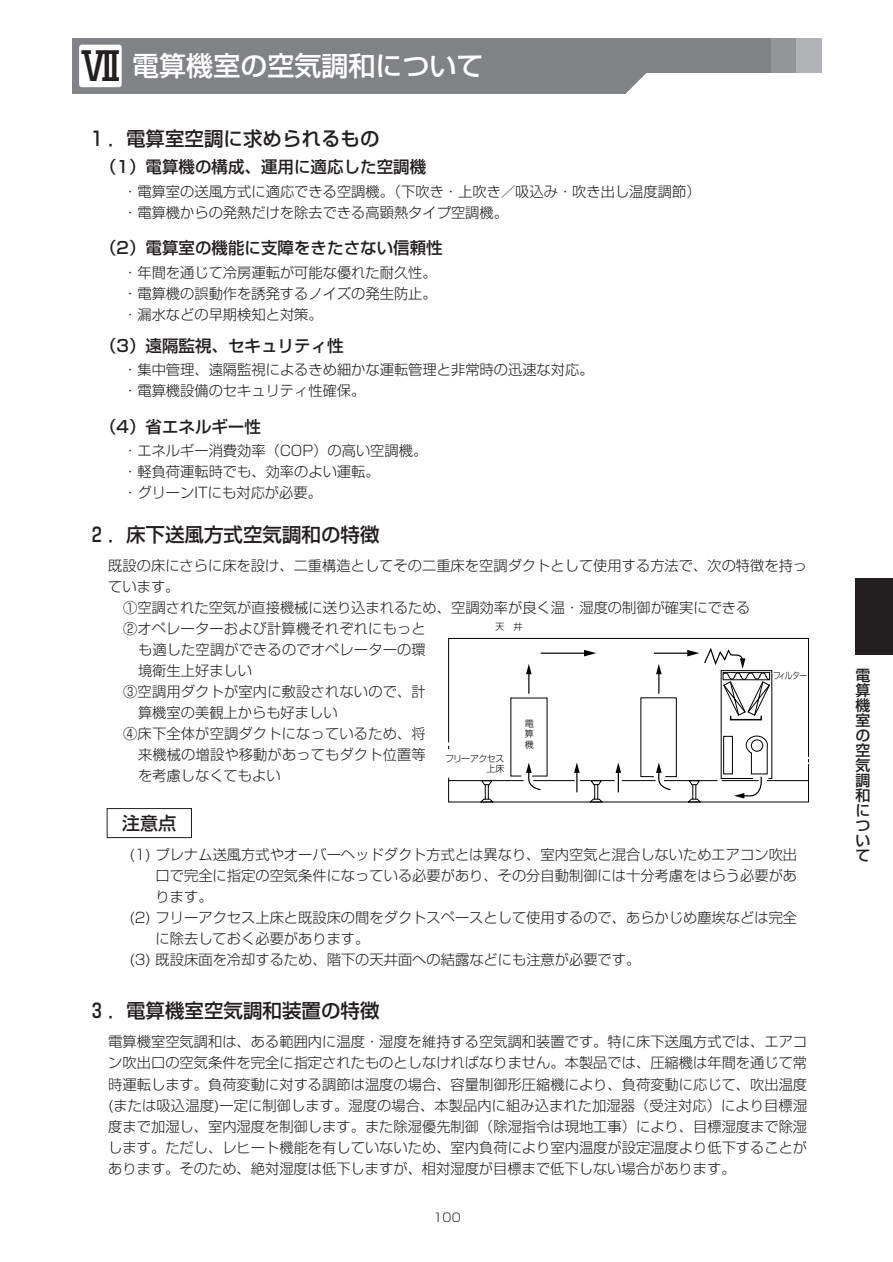
<style>
.page{position:relative;width:893px;height:1262px;background:#fff}
.page>*{position:absolute;margin:0;border:0;box-sizing:border-box;transform-origin:0 0}
.t1{font:500 27px "Shin Go";color:#fff}
.t2{font:500 19.5px "Shin Go";color:#231f20}
.t3{font:500 18px "Shin Go";color:#231f20}
.t4{font:500 16.5px "Shin Go";color:#231f20}
.t5{font:500 15px/15px "Shin Go";color:#231f20;text-align:justify}
.t6{font:300 14.25px/21px "Shin Go";color:#231f20}
.t7{font:300 12px "Shin Go";color:#231f20}
.t8{font:300 9px/10.5px "Shin Go";letter-spacing:-.07em;color:#000;text-align:justify}
.t9{font:300 9px "Shin Go";letter-spacing:-.07em;color:#000;scale:.84 1}
.s1{font-size:39px;color:#231f20}
</style>
<div class="page">
<div style="left:855px;top:578px;width:37px;height:77px;background:#231f20"></div>
<div style="left:73px;top:38px;width:748px;height:34px;background:#b2b3b7"></div>
<div style="left:81px;top:38px;width:715px;height:34px;background:#939598"></div>
<div style="left:73px;top:38px;width:697px;height:34px;background:#808285"></div>
<div style="left:73px;top:38px;width:552px;height:56px;background:#808285"></div>
<svg style="left:625px;top:72px;width:22px;height:22px"></svg>
<div style="left:79px;top:45px;width:43px;height:42px;background:#fff;border-radius:3px"></div>
<svg style="left:448px;top:637px;width:361px;height:165px"></svg>
<hr style="left:540px;top:652px;width:46px;height:2px;background:#000">
<svg style="left:584px;top:650px;width:12px;height:6px"></svg>
<hr style="left:654px;top:652px;width:35px;height:2px;background:#000">
<svg style="left:526px;top:664px;width:5px;height:29px"></svg>
<svg style="left:656px;top:664px;width:5px;height:29px"></svg>
<svg style="left:574px;top:762px;width:5px;height:30px"></svg>
<svg style="left:526px;top:762px;width:16px;height:29px"></svg>
<svg style="left:656px;top:762px;width:16px;height:29px"></svg>
<hr style="left:617px;top:771px;width:2px;height:21px;background:#000">
<svg style="left:615px;top:762px;width:6px;height:11px"></svg>
<svg style="left:479px;top:780px;width:15px;height:22px"></svg>
<svg style="left:588px;top:780px;width:16px;height:22px"></svg>
<svg style="left:686px;top:646px;width:84px;height:156px"></svg>
<div style="left:107px;top:808px;width:85px;height:30px;border:1px solid #231f20"></div>
<h1 class="t1" style="left:81px;top:55px;width:404px"><span class="s1">Ⅶ</span> 電算機室の空気調和について</h1>
<h2 class="t2" style="left:87px;top:131px;width:294px">１．電算室空調に求められるもの</h2>
<p class="t6" style="left:123px;top:183px;width:579px">・電算室の送風方式に適応できる空調機。（下吹き・上吹き／吸込み・吹き出し温度調節）・電算機からの発熱だけを除去できる高顕熱タイプ空調機。</p>
<p class="t4" style="left:100px;top:161px;width:328px">（1）電算機の構成、運用に適応した空調機</p>
<p class="t4" style="left:100px;top:241px;width:344px">（2）電算室の機能に支障をきたさない信頼性</p>
<p class="t6" style="left:123px;top:264px;width:315px;text-align:justify">・年間を通じて冷房運転が可能な優れた耐久性。・電算機の誤動作を誘発するノイズの発生防止。・漏水などの早期検知と対策。</p>
<p class="t4" style="left:100px;top:339px;width:245px">（3）遠隔監視、セキュリティ性</p>
<p class="t6" style="left:123px;top:361px;width:472px">・集中管理、遠隔監視によるきめ細かな運転管理と非常時の迅速な対応。・電算機設備のセキュリティ性確保。</p>
<p class="t4" style="left:100px;top:420px;width:163px">（4）省エネルギー性</p>
<p class="t6" style="left:123px;top:442px;width:305px">・エネルギー消費効率（COP）の高い空調機。・軽負荷運転時でも、効率のよい運転。<br>・グリーンITにも対応が必要。</p>
<h2 class="t2" style="left:87px;top:527px;width:294px">２．床下送風方式空気調和の特徴</h2>
<p class="t6" style="left:108px;top:557px;width:700px">既設の床にさらに床を設け、二重構造としてその二重床を空調ダクトとして使用する方法で、次の特徴を持っ</p>
<p class="t6" style="left:108px;top:578px;width:73px">ています。</p>
<p class="t6" style="left:123px;top:599px;width:629px">①空調された空気が直接機械に送り込まれるため、空調効率が良く温・湿度の制御が確実にできる</p>
<p class="t6" style="left:123px;top:620px;width:304px">②オペレーターおよび計算機それぞれにもっと</p>
<p class="t6" style="left:138px;top:641px;width:289px">も適した空調ができるのでオペレーターの環</p>
<p class="t6" style="left:138px;top:662px;width:115px">境衛生上好ましい</p>
<p class="t6" style="left:123px;top:683px;width:304px">③空調用ダクトが室内に敷設されないので、計</p>
<p class="t6" style="left:138px;top:704px;width:201px">算機室の美観上からも好ましい</p>
<p class="t6" style="left:123px;top:725px;width:304px">④床下全体が空調ダクトになっているため、将</p>
<p class="t6" style="left:138px;top:746px;width:289px">来機械の増設や移動があってもダクト位置等</p>
<p class="t6" style="left:138px;top:767px;width:144px">を考慮しなくてもよい</p>
<p class="t8" style="left:495px;top:622px;width:28px">天　井</p>
<p class="t9" style="left:773px;top:672px;width:42px">フィルター</p>
<p class="t8" style="left:524px;top:719px;width:10px">電算機</p>
<p class="t8" style="left:445px;top:754px;width:61px;text-align:right">フリーアクセス上床</p>
<p class="t3" style="left:122px;top:816px;width:55px">注意点</p>
<p class="t6" style="left:129px;top:846px;width:669px">(1) プレナム送風方式やオーバーヘッドダクト方式とは異なり、室内空気と混合しないためエアコン吹出</p>
<p class="t6" style="left:156px;top:867px;width:643px">口で完全に指定の空気条件になっている必要があり、その分自動制御には十分考慮をはらう必要があ</p>
<p class="t6" style="left:156px;top:888px;width:58px">ります。</p>
<p class="t6" style="left:129px;top:909px;width:669px">(2) フリーアクセス上床と既設床の間をダクトスペースとして使用するので、あらかじめ塵埃などは完全</p>
<p class="t6" style="left:156px;top:930px;width:215px">に除去しておく必要があります。</p>
<p class="t6" style="left:129px;top:951px;width:512px">(3) 既設床面を冷却するため、階下の天井面への結露などにも注意が必要です。</p>
<h2 class="t2" style="left:87px;top:1003px;width:294px">３．電算機室空気調和装置の特徴</h2>
<p class="t6" style="left:108px;top:1033px;width:700px;text-align:justify">電算機室空気調和は、ある範囲内に温度・湿度を維持する空気調和装置です。特に床下送風方式では、エアコン吹出口の空気条件を完全に指定されたものとしなければなりません。本製品では、圧縮機は年間を通じて常時運転します。負荷変動に対する調節は温度の場合、容量制御形圧縮機により、負荷変動に応じて、吹出温度(または吸込温度)一定に制御します。湿度の場合、本製品内に組み込まれた加湿器（受注対応）により目標湿度まで加湿し、室内湿度を制御します。また除湿優先制御（除湿指令は現地工事）により、目標湿度まで除湿します。ただし、レヒート機能を有していないため、室内負荷により室内温度が設定温度より低下することがあります。そのため、絶対湿度は低下しますが、相対湿度が目標まで低下しない場合があります。</p>
<p class="t7" style="left:433px;top:1213px;width:29px">100</p>
<p class="t5" style="left:855px;top:669px;width:16px">電算機室の空気調和について</p>
</div>
